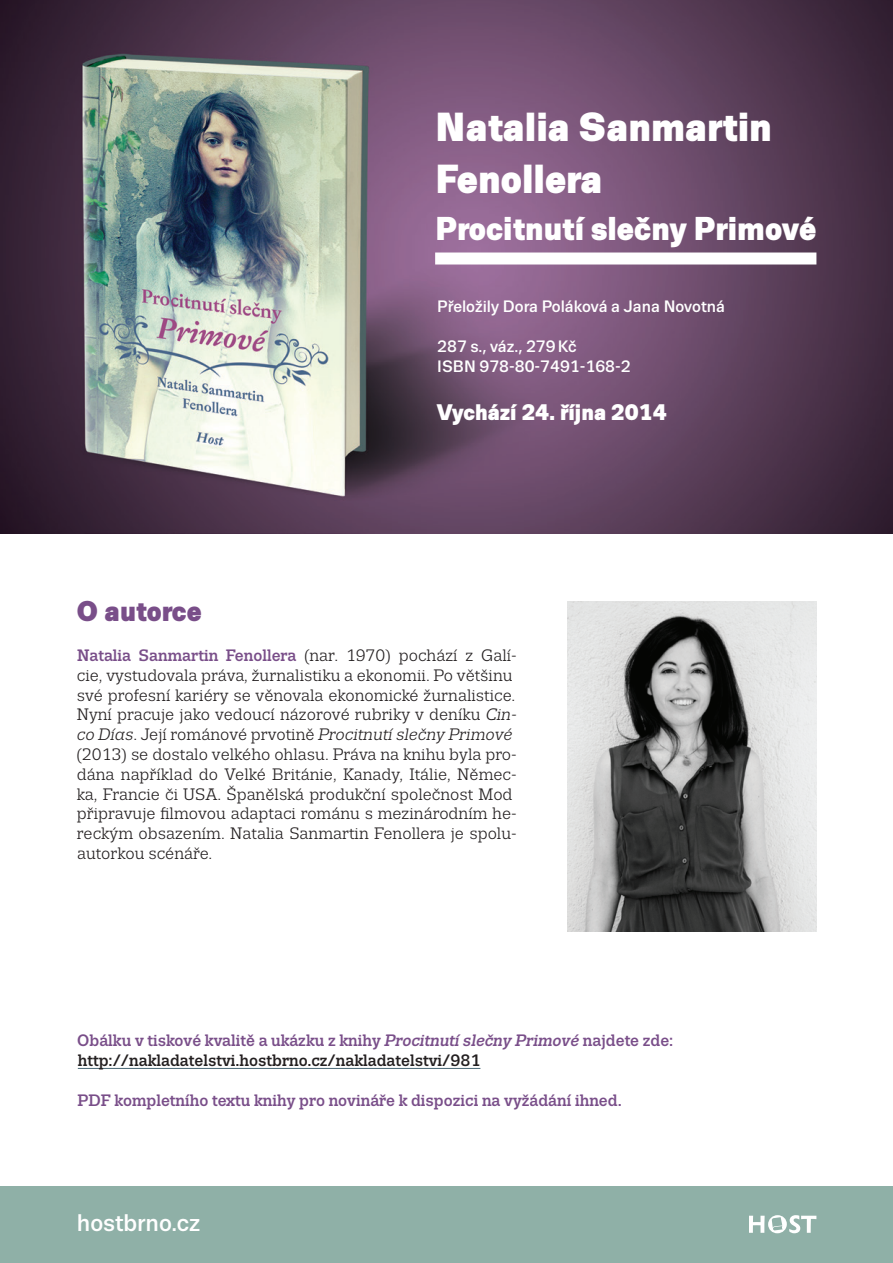
<style>
.page{position:relative;width:893px;height:1263px;background:#fff}
.page>*{position:absolute;margin:0;border:0;box-sizing:border-box;transform-origin:0 0}
.t1{font:900 40.5px/52.2px "Trivia Sans";color:#fff}
.t2{font:900 33px "Trivia Sans";color:#fff}
.t3{font:900 28.5px "Trivia Sans";color:#794e89}
.t4{font:500 24px "Trivia Sans";color:#fff}
.t5{font:900 22.5px "Trivia Sans";color:#fff}
.t6{font:16.5px/19.8px "Trivia Slab";color:#231f20}
.t7{font:500 16.5px/19.8px "Trivia Slab";color:#231f20}
.t8{font:500 16.5px/19.8px "Trivia Sans";color:#fff}
.t9{font:500 16.5px "Trivia Slab";color:#794e89}
.s1{font-weight:500;color:#794e89}
.s2{font-style:italic}
.s3{color:#794e89}
.s4{font-style:italic;color:#794e89}
</style>
<div class="page">
<img style="left:0;top:0;width:893px;height:533px">
<div style="left:435px;top:252px;width:381px;height:12px;background:#fff"></div>
<img style="left:568px;top:601px;width:248px;height:330px">
<div style="left:0;top:1186px;width:893px;height:77px;background:#8fb0a7"></div>
<svg style="left:749px;top:1215px;width:67px;height:18px"></svg>
<hr style="left:78px;top:1068px;width:402px;height:1px;background:#4a6876">
<h1 class="t1" style="left:435px;top:102px;width:338px">Natalia Sanmartin<br>Fenollera</h1>
<h2 class="t2" style="left:435px;top:210px;width:383px">Procitnutí slečny Primové</h2>
<p class="t8" style="left:437px;top:297px;width:289px">Přeložily Dora Poláková a Jana Novotná</p>
<p class="t8" style="left:437px;top:337px;width:195px">287 s., váz., 279Kč<br>ISBN 978-80-7491-168-2</p>
<h3 class="t5" style="left:437px;top:399px;width:231px">Vychází 24. října 2014</h3>
<h3 class="t3" style="left:76px;top:595px;width:127px">O autorce</h3>
<p class="t6" style="left:76px;top:646px;width:442px"><span class="s1">Natalia Sanmartin Fenollera</span> (nar. 1970) pochází z Galí&shy;cie, vystudovala práva, žurnalistiku a ekonomii. Po většinu své profesní kariéry se věnovala ekonomické žurnalistice.<br>Nyní pracuje jako vedoucí názorové rubriky v deníku <span class="s2">Cin&shy;co Días</span>. Její románové prvotině <span class="s2">Procitnutí slečny Primové </span>(2013) se dostalo velkého ohlasu. Práva na knihu byla pro&shy;dána například do Velké Británie, Kanady, Itálie, Němec&shy;ka, Francie či USA. Španělská produkční společnost Mod připravuje filmovou adaptaci románu s mezinárodním he&shy;reckým obsazením. Natalia Sanmartin Fenollera je spolu&shy;autorkou scénáře.</p>
<p class="t7" style="left:77px;top:1031px;width:598px"><span class="s3">Obálku v tiskové kvalitě a ukázku z knihy</span> <span class="s4">Procitnutí slečny Primové</span> <span class="s3">najdete zde: </span>http://nakladatelstvi.hostbrno.cz/nakladatelstvi/981</p>
<p class="t9" style="left:78px;top:1091px;width:546px">PDF kompletního textu knihy pro novináře k dispozici na vyžádání ihned.</p>
<h3 class="t4" style="left:77px;top:1210px;width:125px">hostbrno.cz</h3>
</div>
